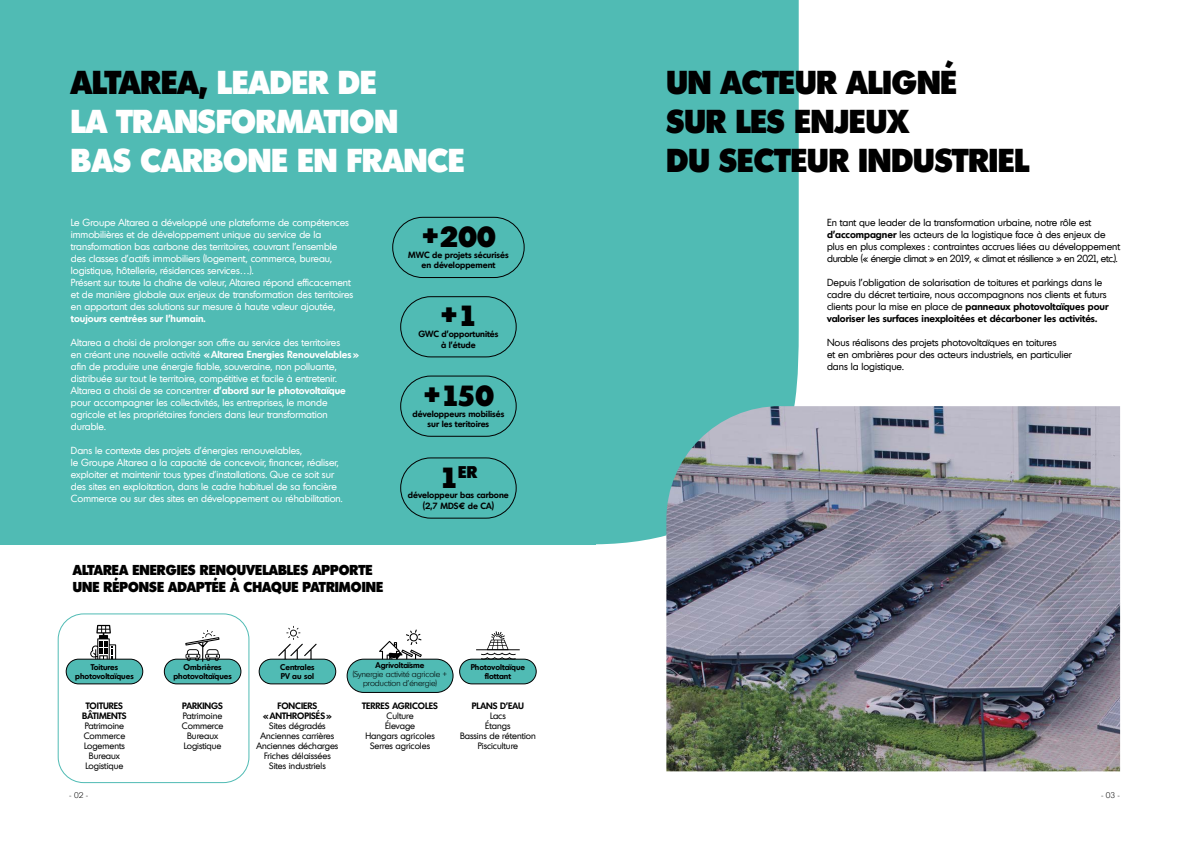
<style>
.page{position:relative;width:1191px;height:842px;background:#fff}
.page>*{position:absolute;margin:0;border:0;box-sizing:border-box;transform-origin:0 0}
.t1{font:800 32.2px/38.7px "Montreal Serial";color:#fff}
.t2{font:800 32.2px/38.7px "Montreal Serial";color:#000}
.t3{font:800 28.4px "Montreal Serial";color:#000}
.t4{font:800 16.5px "Montreal Serial";color:#000}
.t5{font:800 14px/17px "Montreal Serial";color:#000}
.t6{font:10px/12px "Montreal Serial";color:#fff}
.t7{font:10px/12px "Montreal Serial";color:#000}
.t8{font:700 10px "Montreal Serial";color:#fff}
.t9{font:9px/10px "Montreal Serial";color:#000;text-align:center}
.t10{font:700 9px/10px "Montreal Serial";color:#000;text-align:center}
.t11{font:700 8.8px/10.6px "Montreal Serial";color:#000;text-align:center}
.t12{font:700 8.2px/9.1px "Montreal Serial";color:#000;text-align:center}
.t13{font:300 8.2px/9.1px "Montreal Serial";color:#000;text-align:center}
.t14{font:300 8px "Montreal Serial";color:#000}
.s1{color:#000}
.s2{font-weight:700}
.s3{font-size:28.4px}
</style>
<div class="page">
<div style="left:0;top:0;width:595px;height:544px;background:#50bbb4"></div>
<div style="left:595px;top:0;width:203px;height:544px;background:#50bbb4"></div>
<div style="left:400px;top:376px;width:116px;height:61px;border:1px solid #000;border-radius:30px"></div>
<div style="left:400px;top:296px;width:116px;height:61px;border:1px solid #000;border-radius:30px"></div>
<div style="left:400px;top:458px;width:116px;height:60px;border:1px solid #000;border-radius:30px"></div>
<img style="left:666px;top:406px;width:454px;height:365px">
<div style="left:392px;top:217px;width:132px;height:61px;border:1px solid #000;border-radius:30px"></div>
<svg style="left:378px;top:629px;width:44px;height:30px"></svg>
<svg style="left:278px;top:626px;width:39px;height:33px"></svg>
<svg style="left:90px;top:625px;width:29px;height:34px"></svg>
<div style="left:66px;top:659px;width:77px;height:25px;background:#50bbb4;border-radius:12px"></div>
<div style="left:66px;top:659px;width:77px;height:25px;border:1px solid #000;border-radius:12px"></div>
<div style="left:164px;top:659px;width:77px;height:25px;background:#50bbb4;border-radius:12px"></div>
<div style="left:164px;top:659px;width:77px;height:25px;border:1px solid #000;border-radius:12px"></div>
<div style="left:259px;top:659px;width:77px;height:25px;background:#50bbb4;border-radius:12px"></div>
<div style="left:259px;top:659px;width:77px;height:25px;border:1px solid #000;border-radius:12px"></div>
<div style="left:459px;top:659px;width:77px;height:25px;background:#50bbb4;border-radius:12px"></div>
<div style="left:459px;top:659px;width:77px;height:25px;border:1px solid #000;border-radius:12px"></div>
<div style="left:347px;top:659px;width:106px;height:33px;background:#50bbb4;border-radius:17px"></div>
<div style="left:347px;top:659px;width:106px;height:34px;border:1px solid #000;border-radius:17px"></div>
<svg style="left:185px;top:630px;width:35px;height:32px"></svg>
<hr style="left:476px;top:649px;width:44px;height:1px;background:#000">
<svg style="left:481px;top:631px;width:35px;height:29px"></svg>
<div style="left:58px;top:613px;width:191px;height:170px;border:1px solid #50bbb4;border-radius:26px"></div>
<h1 class="t1" style="left:71px;top:62px;width:395px"><span class="s1">ALTAREA,</span> LEADER DE<br>LA TRANSFORMATION<br>BAS CARBONE EN FRANCE</h1>
<p class="t6" style="left:71px;top:216px;width:284px">Le Groupe Altarea a développé une plateforme de compétences immobilières et de développement unique au service de la transformation bas carbone des territoires, couvrant l’ensemble des classes d’actifs immobiliers (logement, commerce, bureau, logistique, hôtellerie, résidences services…).<br>Présent sur toute la chaîne de valeur, Altarea répond efficacement et de manière globale aux enjeux de transformation des territoires en apportant des solutions sur mesure à haute valeur ajoutée,</p>
<p class="t8" style="left:71px;top:312px;width:136px">toujours centrées sur l’humain.</p>
<p class="t6" style="left:71px;top:336px;width:290px">Altarea a choisi de prolonger son offre au service des territoires<br>en créant une nouvelle activité <span class="s2">«Altarea Energies Renouvelables» </span>afin de produire une énergie fiable, souveraine, non polluante, distribuée sur tout le territoire, compétitive et facile à entretenir.<br>Altarea a choisi de se concentrer <span class="s2">d’abord sur le photovoltaïque </span>pour accompagner les collectivités, les entreprises, le monde agricole et les propriétaires fonciers dans leur transformation durable.</p>
<p class="t6" style="left:71px;top:444px;width:273px">Dans le contexte des projets d’énergies renouvelables,<br>le Groupe Altarea a la capacité de concevoir, financer, réaliser, exploiter et maintenir tous types d’installations. Que ce soit sur des sites en exploitation, dans le cadre habituel de sa foncière Commerce ou sur des sites en développement ou réhabilitation.</p>
<h3 class="t5" style="left:73px;top:561px;width:312px">ALTAREA ENERGIES RENOUVELABLES APPORTE<br>UNE RÉPONSE ADAPTÉE À CHAQUE PATRIMOINE</h3>
<h2 class="t3" style="left:421px;top:217px;width:76px">+200</h2>
<p class="t11" style="left:408px;top:249px;width:102px">MWC de projets sécurisés en développement</p>
<h2 class="t3" style="left:440px;top:297px;width:39px">+1</h2>
<p class="t11" style="left:418px;top:328px;width:82px">GWC d’opportunités à l’étude</p>
<h2 class="t3" style="left:423px;top:376px;width:73px">+150</h2>
<p class="t11" style="left:412px;top:408px;width:93px">développeurs mobilisés sur les teritoires</p>
<h3 class="t4" style="left:440px;top:461px;width:39px"><span class="s3">1</span>ER</h3>
<p class="t11" style="left:408px;top:490px;width:102px">développeur bas carbone (2,7 MDS€ de CA)</p>
<p class="t12" style="left:75px;top:662px;width:60px">Toitures photovoltaïques</p>
<p class="t10" style="left:82px;top:700px;width:46px">TOITURES<br>BÂTIMENTS</p>
<p class="t9" style="left:84px;top:720px;width:43px">Patrimoine<br>Commerce<br>Logements<br>Bureaux<br>Logistique</p>
<p class="t12" style="left:375px;top:660px;width:50px">Agrivoltaïsme</p>
<p class="t13" style="left:353px;top:669px;width:96px">(Synergie activité agricole + production d’énergie)</p>
<p class="t12" style="left:173px;top:662px;width:60px">Ombrières photovoltaïques</p>
<p class="t12" style="left:280px;top:662px;width:36px;text-align:left">Centrales<br>PV au sol</p>
<p class="t12" style="left:471px;top:662px;width:56px">Photovoltaïque flottant</p>
<p class="t10" style="left:182px;top:700px;width:42px">PARKINGS</p>
<p class="t9" style="left:182px;top:710px;width:43px">Patrimoine<br>Commerce<br>Bureaux<br>Logistique</p>
<p class="t10" style="left:263px;top:700px;width:71px">FONCIERS «ANTHROPISÉS»</p>
<p class="t9" style="left:256px;top:720px;width:83px">Sites dégradés<br>Anciennes carrières<br>Anciennes décharges<br>Friches délaissées<br>Sites industriels</p>
<p class="t10" style="left:362px;top:700px;width:77px">TERRES AGRICOLES</p>
<p class="t9" style="left:365px;top:710px;width:71px">Culture<br>Élevage<br>Hangars agricoles<br>Serres agricoles</p>
<p class="t10" style="left:472px;top:700px;width:54px">PLANS D’EAU</p>
<p class="t9" style="left:460px;top:710px;width:77px">Lacs<br>Étangs<br>Bassins de rétention<br>Pisciculture</p>
<h1 class="t2" style="left:666px;top:62px;width:364px">UN ACTEUR ALIGNÉ<br>SUR LES ENJEUX<br>DU SECTEUR INDUSTRIEL</h1>
<p class="t7" style="left:827px;top:216px;width:294px">En tant que leader de la transformation urbaine, notre rôle est <span class="s2">d’accompagner</span> les acteurs de la logistique face à des enjeux de plus en plus complexes : contraintes accrues liées au développement durable (« énergie climat » en 2019, « climat et résilience » en 2021, etc.).</p>
<p class="t7" style="left:827px;top:276px;width:283px">Depuis l’obligation de solarisation de toitures et parkings dans le cadre du décret tertiaire, nous accompagnons nos clients et futurs clients pour la mise en place de <span class="s2">panneaux photovoltaïques pour valoriser les surfaces inexploitées et décarboner les activités.</span></p>
<p class="t7" style="left:827px;top:336px;width:246px">Nous réalisons des projets photovoltaïques en toitures<br>et en ombrières pour des acteurs industriels, en particulier dans la logistique.</p>
<p class="t14" style="left:69px;top:790px;width:20px">- 02 -</p>
<p class="t14" style="left:1101px;top:790px;width:20px">- 03 -</p>
</div>
